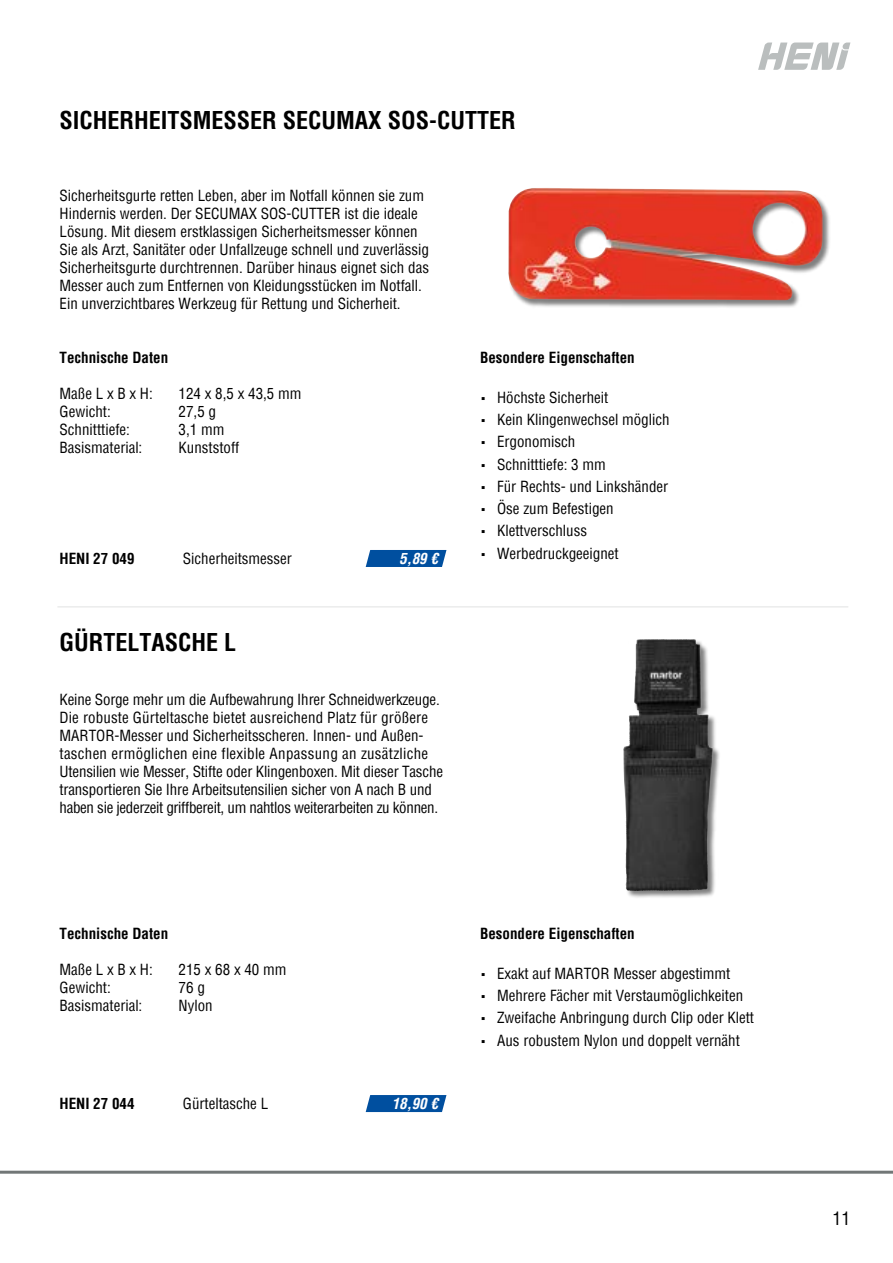
<style>
.page{position:relative;width:893px;height:1263px;background:#fff}
.page>*{position:absolute;margin:0;border:0;box-sizing:border-box;transform-origin:0 0}
.t1{font:700 condensed 24px "Helvetica";color:#000}
.t2{font:condensed 18px "Helvetica";color:#000}
.t3{font:condensed 15px/18px "Helvetica";color:#000}
.t4{font:700 condensed 15px "Helvetica";color:#000}
.t5{font:italic 700 condensed 15px "Helvetica";color:#fff}
.s1{font-family:"The Sans C4 s";font-weight:300;font-stretch:normal}
</style>
<div class="page">
<hr style="left:0;top:1171px;width:893px;height:3px;background:#727777">
<svg style="left:758px;top:43px;width:92px;height:27px"></svg>
<div style="left:509px;top:188px;width:321px;height:120px;background:#000;opacity:.5"></div>
<img style="left:508px;top:188px;width:316px;height:112px">
<hr style="left:57px;top:606px;width:791px;height:2px;background:#ebecec">
<div style="left:624px;top:639px;width:97px;height:260px;background:#000;opacity:.5"></div>
<img style="left:623px;top:639px;width:30px;height:252px">
<svg style="left:366px;top:550px;width:80px;height:17px"></svg>
<svg style="left:366px;top:1095px;width:80px;height:17px"></svg>
<h1 class="t1" style="left:60px;top:104px;width:458px">SICHERHEITSMESSER SECUMAX SOS-CUTTER</h1>
<p class="t3" style="left:60px;top:186px;width:371px">Sicherheitsgurte retten Leben, aber im Notfall können sie zum Hindernis werden. Der SECUMAX SOS-CUTTER ist die ideale Lösung. Mit diesem erstklassigen Sicherheitsmesser können Sie als Arzt, Sanitäter oder Unfallzeuge schnell und zuverlässig Sicherheitsgurte durchtrennen. Darüber hinaus eignet sich das Messer auch zum Entfernen von Kleidungsstücken im Notfall.<br>Ein unverzichtbares Werkzeug für Rettung und Sicherheit.</p>
<p class="t4" style="left:60px;top:347px;width:110px">Technische Daten</p>
<p class="t3" style="left:60px;top:384px;width:95px">Maße L x B x H:</p>
<p class="t3" style="left:179px;top:384px;width:124px">124 x 8,5 x 43,5 mm</p>
<p class="t3" style="left:60px;top:402px;width:53px">Gewicht:</p>
<p class="t3" style="left:179px;top:402px;width:39px">27,5 g</p>
<p class="t3" style="left:60px;top:420px;width:72px">Schnitttiefe:</p>
<p class="t3" style="left:179px;top:420px;width:47px">3,1 mm</p>
<p class="t3" style="left:60px;top:438px;width:84px">Basismaterial:</p>
<p class="t3" style="left:179px;top:438px;width:62px">Kunststoff</p>
<p class="t4" style="left:60px;top:549px;width:77px">HENI 27 049</p>
<p class="t3" style="left:183px;top:549px;width:111px">Sicherheitsmesser</p>
<p class="t5" style="left:399px;top:549px;width:40px">5,89 €</p>
<h1 class="t1" style="left:60px;top:626px;width:178px">GÜRTELTASCHE L</h1>
<p class="t3" style="left:60px;top:690px;width:385px">Keine Sorge mehr um die Aufbewahrung Ihrer Schneidwerkzeuge.<br>Die robuste Gürteltasche bietet ausreichend Platz für größere MARTOR-Messer und Sicherheitsscheren. Innen- und Außen&shy;taschen ermöglichen eine flexible Anpassung an zusätzliche Utensilien wie Messer, Stifte oder Klingenboxen. Mit dieser Tasche transportieren Sie Ihre Arbeitsutensilien sicher von A nach B und haben sie jederzeit griffbereit, um nahtlos weiterarbeiten zu können.</p>
<p class="t4" style="left:480px;top:347px;width:156px">Besondere Eigenschaften</p>
<p class="t3" style="left:480px;top:388px;width:130px"><span class="s1">▪</span> Höchste Sicherheit</p>
<p class="t3" style="left:480px;top:410px;width:191px"><span class="s1">▪</span> Kein Klingenwechsel möglich</p>
<p class="t3" style="left:480px;top:433px;width:97px"><span class="s1">▪</span> Ergonomisch</p>
<p class="t3" style="left:480px;top:455px;width:127px"><span class="s1">▪</span> Schnitttiefe: 3 mm</p>
<p class="t3" style="left:480px;top:477px;width:190px"><span class="s1">▪</span> Für Rechts- und Linkshänder</p>
<p class="t3" style="left:480px;top:499px;width:135px"><span class="s1">▪</span> Öse zum Befestigen</p>
<p class="t3" style="left:480px;top:522px;width:108px"><span class="s1">▪</span> Klettverschluss</p>
<p class="t3" style="left:480px;top:544px;width:140px"><span class="s1">▪</span> Werbedruckgeeignet</p>
<p class="t4" style="left:60px;top:923px;width:110px">Technische Daten</p>
<p class="t3" style="left:60px;top:960px;width:95px">Maße L x B x H:</p>
<p class="t3" style="left:179px;top:960px;width:109px">215 x 68 x 40 mm</p>
<p class="t3" style="left:60px;top:978px;width:53px">Gewicht:</p>
<p class="t3" style="left:179px;top:978px;width:28px">76 g</p>
<p class="t3" style="left:60px;top:996px;width:84px">Basismaterial:</p>
<p class="t3" style="left:179px;top:996px;width:36px">Nylon</p>
<p class="t4" style="left:60px;top:1094px;width:77px">HENI 27 044</p>
<p class="t3" style="left:183px;top:1094px;width:87px">Gürteltasche L</p>
<p class="t5" style="left:392px;top:1094px;width:48px">18,90 €</p>
<p class="t4" style="left:480px;top:923px;width:156px">Besondere Eigenschaften</p>
<p class="t3" style="left:480px;top:964px;width:252px"><span class="s1">▪</span> Exakt auf MARTOR Messer abgestimmt</p>
<p class="t3" style="left:480px;top:986px;width:265px"><span class="s1">▪</span> Mehrere Fächer mit Verstaumöglichkeiten</p>
<p class="t3" style="left:480px;top:1009px;width:276px"><span class="s1">▪</span> Zweifache Anbringung durch Clip oder Klett</p>
<p class="t3" style="left:480px;top:1031px;width:261px"><span class="s1">▪</span> Aus robustem Nylon und doppelt vernäht</p>
<p class="t2" style="left:832px;top:1206px;width:19px">11</p>
</div>
